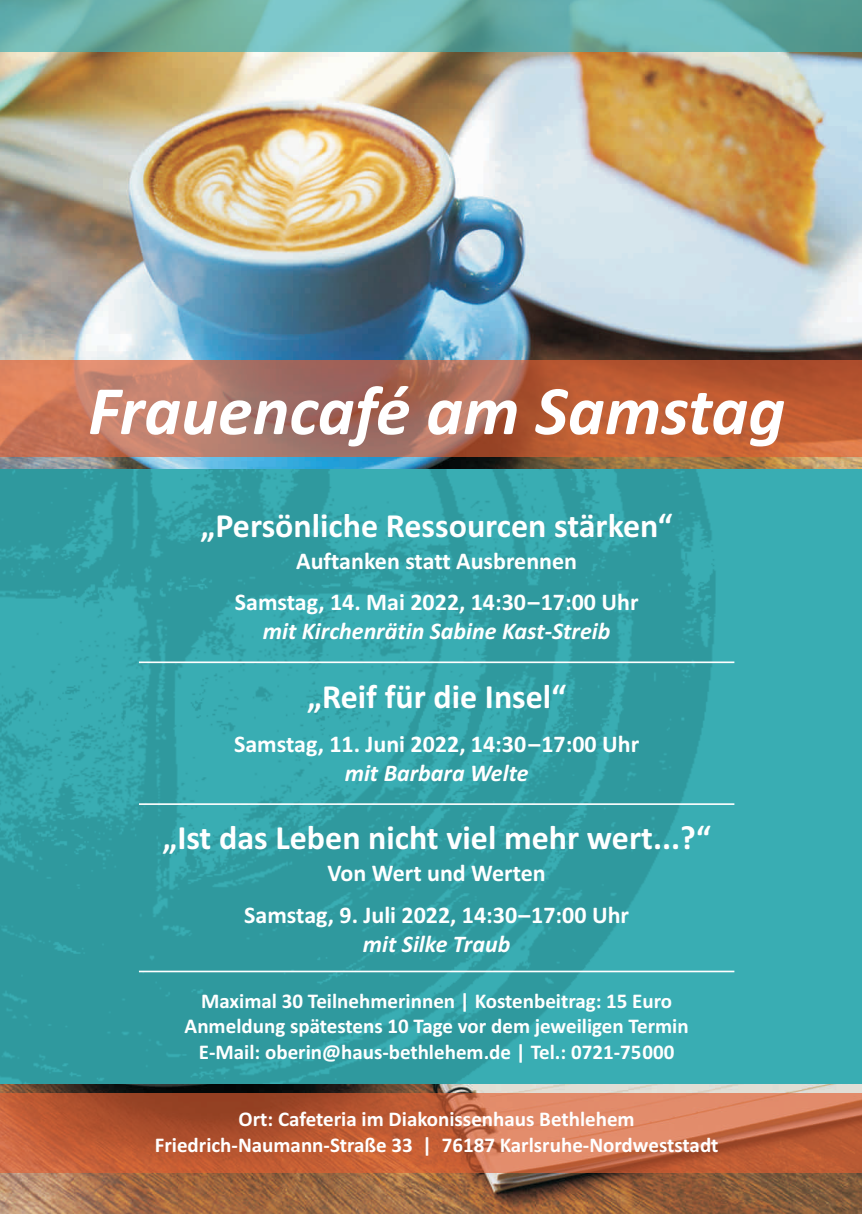
<style>
.page{position:relative;width:862px;height:1214px;background:#fff}
.page>*{position:absolute;margin:0;border:0;box-sizing:border-box;transform-origin:0 0}
.t1{font:italic 700 70px "Calibri";color:#fff}
.t2{font:700 34px "Calibri";color:#fff}
.t3{font:700 24px/41.6px "Calibri";color:#fff;text-align:center}
.t4{font:italic 700 24px "Calibri";color:#fff}
.t5{font:700 21px/25.6px "Calibri";color:#fff;text-align:center}
</style>
<div class="page">
<img style="left:0;top:1083px;width:862px;height:130px">
<div style="left:0;top:11px;width:862px;height:1072px;background:#39adb3"></div>
<img style="left:0;top:468px;width:734px;height:615px">
<img style="left:0;top:51px;width:862px;height:417px">
<div style="left:0;top:360px;width:862px;height:96px;background:#e35f31;opacity:.65"></div>
<div style="left:0;top:1093px;width:862px;height:79px;background:#e35f31;opacity:.65"></div>
<div style="left:0;top:0;width:862px;height:51px;background:#39adb3;opacity:.65"></div>
<svg style="left:137px;top:660px;width:598px;height:4px"></svg>
<svg style="left:137px;top:802px;width:598px;height:3px;background:#a2d3d5"></svg>
<svg style="left:137px;top:969px;width:598px;height:4px;background:#85c6c9"></svg>
<h1 class="t1" style="left:88px;top:381px;width:698px">Frauencafé am Samstag</h1>
<h2 class="t2" style="left:201px;top:511px;width:474px">„Persönliche Ressourcen stärken“</h2>
<p class="t3" style="left:235px;top:541px;width:405px">Auftanken statt Ausbrennen<br>Samstag, 14. Mai 2022, 14:30–17:00 Uhr</p>
<p class="t4" style="left:263px;top:621px;width:349px">mit Kirchenrätin Sabine Kast-Streib</p>
<h2 class="t2" style="left:307px;top:682px;width:260px">„Reif für die Insel“</h2>
<p class="t3" style="left:234px;top:724px;width:407px">Samstag, 11. Juni 2022, 14:30–17:00 Uhr</p>
<p class="t4" style="left:345px;top:763px;width:185px">mit Barbara Welte</p>
<h2 class="t2" style="left:162px;top:823px;width:550px">„Ist das Leben nicht viel mehr wert...?“</h2>
<p class="t3" style="left:244px;top:854px;width:386px">Von Wert und Werten<br>Samstag, 9. Juli 2022, 14:30–17:00 Uhr</p>
<p class="t4" style="left:363px;top:933px;width:149px">mit Silke Traub</p>
<p class="t5" style="left:185px;top:989px;width:505px">Maximal 30 Teilnehmerinnen | Kostenbeitrag: 15 Euro<br>Anmeldung spätestens 10 Tage vor dem jeweiligen Termin<br>E-Mail: oberin@haus-bethlehem.de | Tel.: 0721-75000</p>
<p class="t5" style="left:155px;top:1108px;width:565px">Ort: Cafeteria im Diakonissenhaus Bethlehem<br>Friedrich-Naumann-Straße 33 | 76187 Karlsruhe-Nordweststadt</p>
</div>
